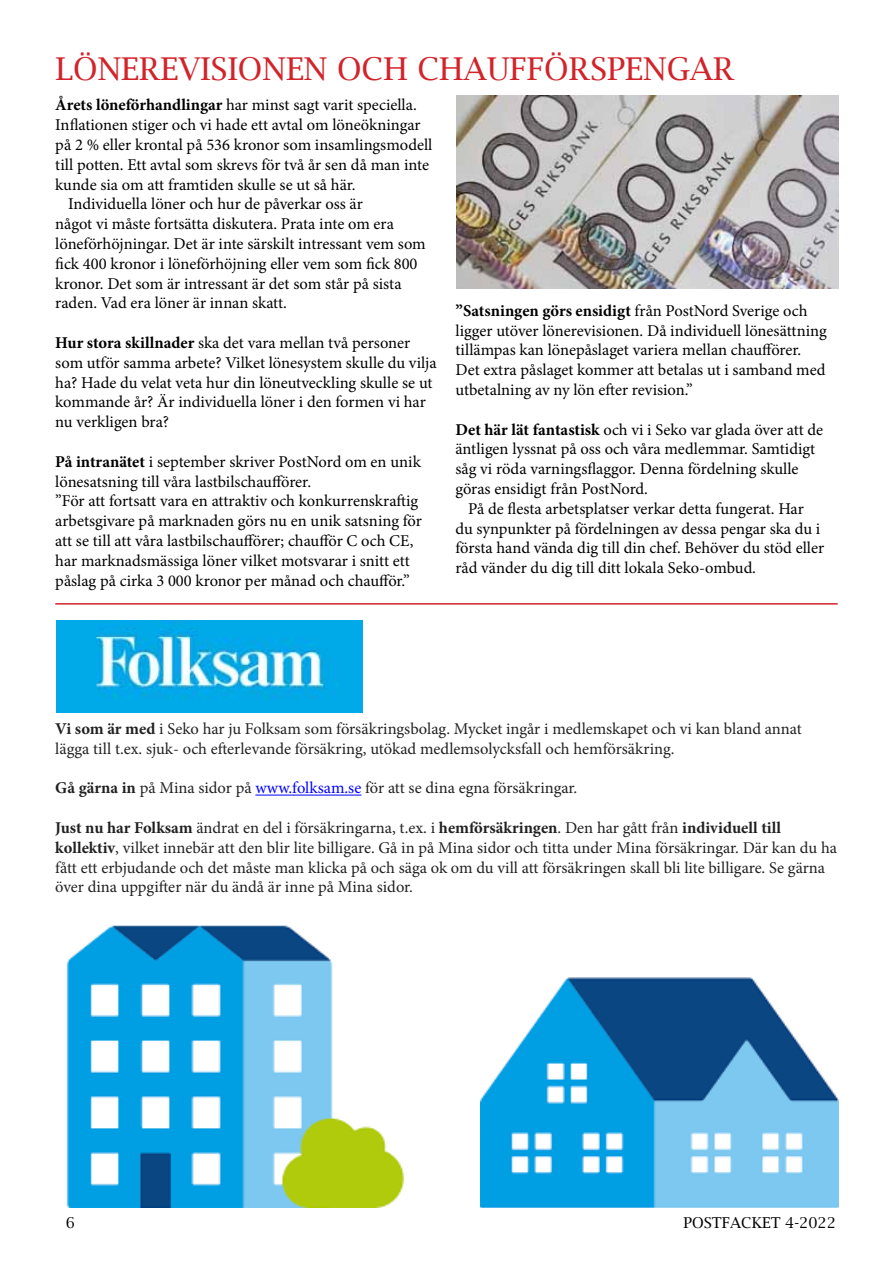
<style>
.page{position:relative;width:893px;height:1263px;background:#fff}
.page>*{position:absolute;margin:0;border:0;box-sizing:border-box;transform-origin:0 0}
.t1{font:31.5px "Lucida Bright";color:#d2232a}
.t2{font:16.5px/19.8px "Minion Pro";color:#000}
.t3{font:16.5px/19.8px "Minion Pro";color:#212121}
.t4{font:15px "Lucida Bright";color:#000}
.s1{font-weight:700}
.s2{color:#00f}
</style>
<div class="page">
<img style="left:457px;top:96px;width:382px;height:193px">
<hr style="left:255px;top:795px;width:106px;height:1px;background:#00f">
<img style="left:66px;top:925px;width:339px;height:283px">
<img style="left:480px;top:977px;width:359px;height:231px">
<img style="left:56px;top:621px;width:306px;height:91px">
<hr style="left:55px;top:603px;width:783px;height:2px;background:#d2232a">
<h1 class="t1" style="left:56px;top:51px;width:680px">LÖNEREVISIONEN OCH CHAUFFÖRSPENGAR</h1>
<p class="t2" style="left:55px;top:95px;width:363px"><span class="s1">Årets löneförhandlingar</span> har minst sagt varit speciella.</p>
<p class="t2" style="left:55px;top:115px;width:367px">Inflationen stiger och vi hade ett avtal om löneökningar</p>
<p class="t2" style="left:55px;top:135px;width:379px">på 2 % eller krontal på 536 kronor som insamlingsmodell</p>
<p class="t2" style="left:55px;top:155px;width:375px">till potten. Ett avtal som skrevs för två år sen då man inte</p>
<p class="t2" style="left:55px;top:174px;width:302px">kunde sia om att framtiden skulle se ut så här.</p>
<p class="t2" style="left:68px;top:194px;width:296px">Individuella löner och hur de påverkar oss är</p>
<p class="t2" style="left:55px;top:214px;width:340px">något vi måste fortsätta diskutera. Prata inte om era</p>
<p class="t2" style="left:55px;top:234px;width:372px">löneförhöjningar. Det är inte särskilt intressant vem som</p>
<p class="t2" style="left:55px;top:254px;width:364px">fick 400 kronor i löneförhöjning eller vem som fick 800</p>
<p class="t2" style="left:55px;top:273px;width:348px">kronor. Det som är intressant är det som står på sista</p>
<p class="t2" style="left:55px;top:293px;width:233px">raden. Vad era löner är innan skatt.</p>
<p class="t2" style="left:55px;top:333px;width:383px"><span class="s1">Hur stora skillnader</span> ska det vara mellan två personer som utför samma arbete? Vilket lönesystem skulle du vilja ha? Hade du velat veta hur din löneutveckling skulle se ut kommande år? Är individuella löner i den formen vi har nu verkligen bra?</p>
<p class="t2" style="left:55px;top:452px;width:368px"><span class="s1">På intranätet</span> i september skriver PostNord om en unik lönesatsning till våra lastbilschaufförer.<br>”För att fortsatt vara en attraktiv och konkurrenskraftig arbetsgivare på marknaden görs nu en unik satsning för att se till att våra lastbilschaufförer; chaufför C och CE, har marknadsmässiga löner vilket motsvarar i snitt ett påslag på cirka 3 000 kronor per månad och chaufför.”</p>
<p class="t2" style="left:455px;top:301px;width:373px"><span class="s1">”Satsningen görs ensidigt</span> från PostNord Sverige och ligger utöver lönerevisionen. Då individuell lönesättning tillämpas kan lönepåslaget variera mellan chaufförer.<br>Det extra påslaget kommer att betalas ut i samband med utbetalning av ny lön efter revision.”</p>
<p class="t2" style="left:455px;top:420px;width:369px"><span class="s1">Det här lät fantastisk</span> och vi i Seko var glada över att de äntligen lyssnat på oss och våra medlemmar. Samtidigt såg vi röda varningsflaggor. Denna fördelning skulle göras ensidigt från PostNord.</p>
<p class="t2" style="left:455px;top:499px;width:370px;text-indent:13px">På de flesta arbetsplatser verkar detta fungerat. Har du synpunkter på fördelningen av dessa pengar ska du i första hand vända dig till din chef. Behöver du stöd eller råd vänder du dig till ditt lokala Seko-ombud.</p>
<p class="t3" style="left:55px;top:719px;width:748px"><span class="s1">Vi som är med</span> i Seko har ju Folksam som försäkringsbolag. Mycket ingår i medlemskapet och vi kan bland annat lägga till t.ex. sjuk- och efterlevande försäkring, utökad medlemsolycksfall och hemförsäkring.</p>
<p class="t3" style="left:55px;top:778px;width:524px"><span class="s1">Gå gärna in</span> på Mina sidor på <span class="s2">www.folksam.se</span> för att se dina egna försäkringar.</p>
<p class="t3" style="left:55px;top:818px;width:783px"><span class="s1">Just nu har Folksam</span> ändrat en del i försäkringarna, t.ex. i <span class="s1">hemförsäkringen</span>. Den har gått från <span class="s1">individuell till kollektiv</span>, vilket innebär att den blir lite billigare. Gå in på Mina sidor och titta under Mina försäkringar. Där kan du ha fått ett erbjudande och det måste man klicka på och säga ok om du vill att försäkringen skall bli lite billigare. Se gärna över dina uppgifter när du ändå är inne på Mina sidor.</p>
<p class="t4" style="left:66px;top:1214px;width:11px">6</p>
<p class="t4" style="left:684px;top:1214px;width:154px">POSTFACKET 4-2022</p>
</div>
